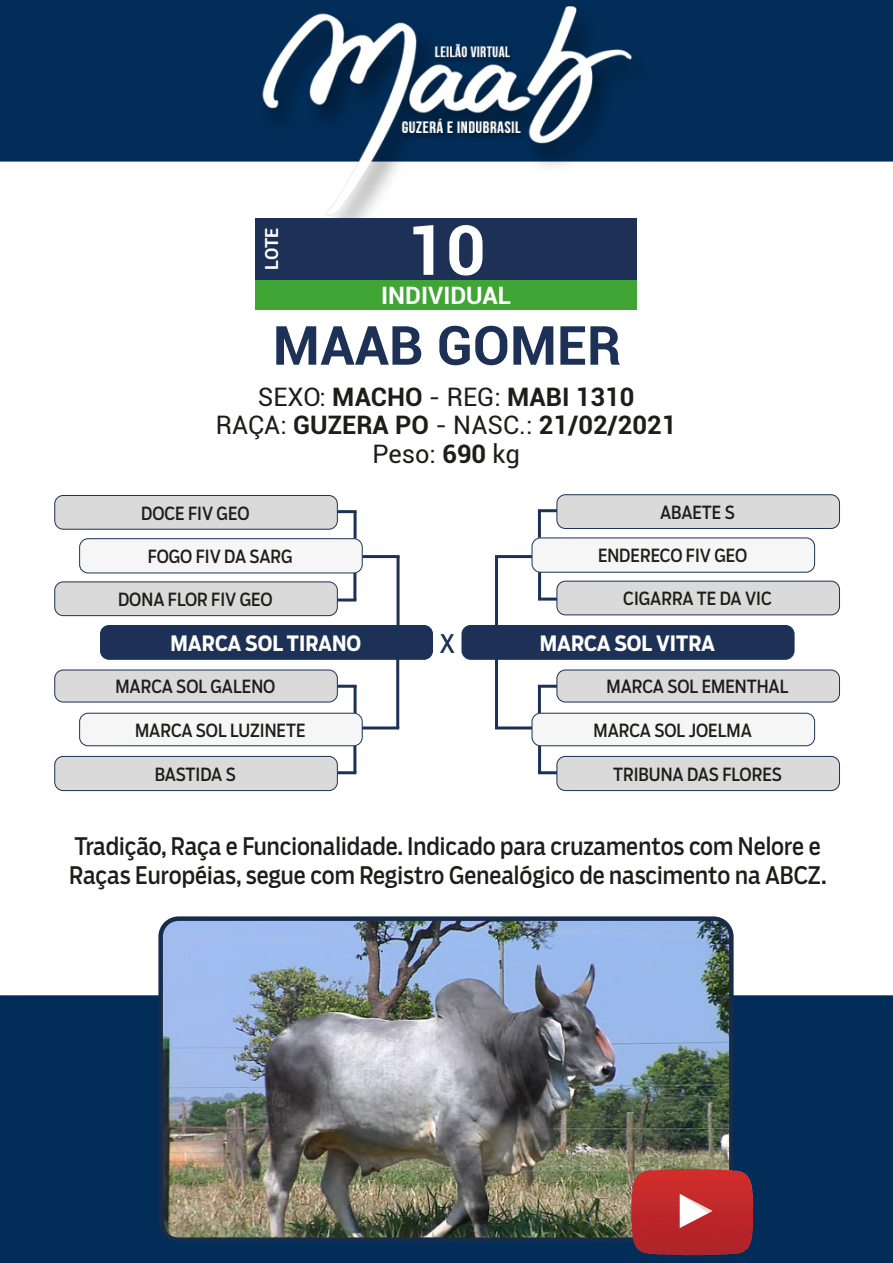
<style>
.page{position:relative;width:893px;height:1263px;background:#fff}
.page>*{position:absolute;margin:0;border:0;box-sizing:border-box;transform-origin:0 0}
.t1{font:700 69px "Roboto";color:#fff}
.t2{font:700 54px "Roboto";color:#1c3155}
.t3{font:700 25.5px "Roboto";color:#1d1d1b}
.t4{font:25.5px "Roboto";letter-spacing:-.005em;color:#1d1d1b}
.t5{font:25.5px "Boomer Cond";color:#1c3155}
.t6{font:24px/28.8px "Boomer Cond";color:#1d1d1b}
.t7{font:700 24px "Roboto";color:#fff}
.t8{font:700 21px "Boomer Cond";color:#fff}
.t9{font:18px "Boomer Cond";color:#1d1d1b}
.t10{font:700 18px "Roboto";color:#fff}
.s1{font-weight:400}
.s2{font-weight:700}
</style>
<div class="page">
<img style="left:0;top:0;width:893px;height:1263px">
<hr style="left:495px;top:556px;width:3px;height:70px;background:#1c3155">
<hr style="left:495px;top:555px;width:37px;height:3px;background:#1c3155">
<hr style="left:397px;top:556px;width:3px;height:70px;background:#1c3155">
<hr style="left:363px;top:555px;width:37px;height:3px;background:#1c3155">
<hr style="left:354px;top:686px;width:3px;height:27px;background:#1c3155">
<hr style="left:337px;top:685px;width:20px;height:3px;background:#1c3155">
<hr style="left:353px;top:746px;width:3px;height:27px;background:#1c3155">
<hr style="left:337px;top:771px;width:19px;height:3px;background:#1c3155">
<hr style="left:538px;top:686px;width:3px;height:27px;background:#1c3155">
<hr style="left:538px;top:685px;width:19px;height:3px;background:#1c3155">
<hr style="left:538px;top:746px;width:3px;height:27px;background:#1c3155">
<hr style="left:538px;top:771px;width:19px;height:3px;background:#1c3155">
<hr style="left:538px;top:510px;width:3px;height:28px;background:#1c3155">
<hr style="left:538px;top:509px;width:19px;height:3px;background:#1c3155">
<hr style="left:538px;top:572px;width:3px;height:27px;background:#1c3155">
<hr style="left:538px;top:598px;width:19px;height:3px;background:#1c3155">
<hr style="left:353px;top:573px;width:3px;height:27px;background:#1c3155">
<hr style="left:337px;top:598px;width:19px;height:3px;background:#1c3155">
<hr style="left:354px;top:511px;width:3px;height:28px;background:#1c3155">
<hr style="left:337px;top:510px;width:20px;height:3px;background:#1c3155">
<div style="left:557px;top:581px;width:282px;height:34px;background:#dadada;border-radius:9px"></div>
<div style="left:556px;top:581px;width:284px;height:34px;border:1px solid #1c3155;border-radius:9px"></div>
<div style="left:55px;top:582px;width:282px;height:34px;background:#dadada;border-radius:9px"></div>
<div style="left:54px;top:581px;width:284px;height:35px;border:1px solid #1c3155;border-radius:9px"></div>
<div style="left:55px;top:756px;width:282px;height:34px;background:#dadada;border-radius:9px"></div>
<div style="left:54px;top:756px;width:284px;height:35px;border:1px solid #1c3155;border-radius:9px"></div>
<div style="left:557px;top:756px;width:282px;height:34px;background:#dadada;border-radius:9px"></div>
<div style="left:556px;top:756px;width:284px;height:35px;border:1px solid #1c3155;border-radius:9px"></div>
<div style="left:532px;top:538px;width:283px;height:34px;background:#f6f6f6;border-radius:9px"></div>
<div style="left:532px;top:537px;width:283px;height:36px;border:1px solid #1c3155;border-radius:9px"></div>
<div style="left:80px;top:539px;width:282px;height:34px;background:#f6f6f6;border-radius:9px"></div>
<div style="left:79px;top:538px;width:284px;height:35px;border:1px solid #1c3155;border-radius:9px"></div>
<div style="left:80px;top:713px;width:282px;height:33px;background:#f6f6f6;border-radius:9px"></div>
<div style="left:79px;top:713px;width:284px;height:33px;border:1px solid #1c3155;border-radius:9px"></div>
<div style="left:532px;top:713px;width:283px;height:33px;background:#f6f6f6;border-radius:9px"></div>
<div style="left:532px;top:713px;width:283px;height:33px;border:1px solid #1c3155;border-radius:9px"></div>
<div style="left:557px;top:495px;width:282px;height:33px;background:#dadada;border-radius:9px"></div>
<div style="left:556px;top:494px;width:284px;height:35px;border:1px solid #1c3155;border-radius:9px"></div>
<div style="left:55px;top:495px;width:282px;height:34px;background:#dadada;border-radius:9px"></div>
<div style="left:54px;top:495px;width:284px;height:35px;border:1px solid #1c3155;border-radius:9px"></div>
<div style="left:55px;top:670px;width:282px;height:32px;background:#dadada;border-radius:9px"></div>
<div style="left:54px;top:670px;width:284px;height:32px;border:1px solid #1c3155;border-radius:9px"></div>
<div style="left:557px;top:670px;width:282px;height:32px;background:#dadada;border-radius:9px"></div>
<div style="left:556px;top:670px;width:284px;height:32px;border:1px solid #1c3155;border-radius:9px"></div>
<div style="left:433px;top:625px;width:28px;height:34px;background:#fff"></div>
<div style="left:100px;top:625px;width:332px;height:34px;background:#1c3155;border-radius:9px"></div>
<div style="left:100px;top:625px;width:333px;height:35px;border:1px solid #1c3155;border-radius:9px"></div>
<div style="left:462px;top:625px;width:332px;height:34px;background:#1c3155;border-radius:9px"></div>
<div style="left:462px;top:625px;width:332px;height:35px;border:1px solid #1c3155;border-radius:9px"></div>
<hr style="left:396px;top:659px;width:3px;height:69px;background:#1c3155">
<hr style="left:362px;top:726px;width:37px;height:3px;background:#1c3155">
<hr style="left:495px;top:659px;width:3px;height:69px;background:#1c3155">
<hr style="left:495px;top:726px;width:37px;height:3px;background:#1c3155">
<img style="left:161px;top:919px;width:570px;height:321px">
<div style="left:158px;top:916px;width:576px;height:326px;border:4px solid #172b4a;border-radius:18px"></div>
<img style="left:629px;top:1167px;width:127px;height:89px">
<div style="left:256px;top:280px;width:381px;height:30px;background:#3fa535"></div>
<div style="left:255px;top:218px;width:382px;height:62px;background:#1c3155"></div>
<p class="t10" style="left:259px;top:270px;width:44px;rotate:-90deg">LOTE</p>
<p class="t1" style="left:406px;top:202px;width:81px">10</p>
<p class="t7" style="left:381px;top:278px;width:131px">INDIVIDUAL</p>
<p class="t2" style="left:273px;top:307px;width:350px">MAAB GOMER</p>
<p class="t3" style="left:258px;top:379px;width:378px"><span class="s1">SEXO:</span> MACHO <span class="s1">- REG:</span> MABI 1310</p>
<p class="t3" style="left:216px;top:407px;width:462px"><span class="s1">RAÇA:</span> GUZERA PO <span class="s1">- NASC.:</span> 21/02/2021</p>
<p class="t4" style="left:372px;top:436px;width:149px">Peso: <span class="s2">690</span> kg</p>
<p class="t9" style="left:141px;top:502px;width:110px">DOCE FIV GEO</p>
<p class="t9" style="left:660px;top:502px;width:76px">ABAETE S</p>
<p class="t9" style="left:148px;top:546px;width:146px">FOGO FIV DA SARG</p>
<p class="t9" style="left:598px;top:545px;width:151px">ENDERECO FIV GEO</p>
<p class="t9" style="left:118px;top:589px;width:156px">DONA FLOR FIV GEO</p>
<p class="t9" style="left:623px;top:588px;width:150px">CIGARRA TE DA VIC</p>
<p class="t8" style="left:171px;top:630px;width:192px">MARCA SOL TIRANO</p>
<p class="t5" style="left:439px;top:628px;width:17px">X</p>
<p class="t8" style="left:540px;top:630px;width:177px">MARCA SOL VITRA</p>
<p class="t9" style="left:115px;top:676px;width:161px">MARCA SOL GALENO</p>
<p class="t9" style="left:606px;top:676px;width:184px">MARCA SOL EMENTHAL</p>
<p class="t9" style="left:135px;top:719px;width:172px">MARCA SOL LUZINETE</p>
<p class="t9" style="left:593px;top:719px;width:160px">MARCA SOL JOELMA</p>
<p class="t9" style="left:155px;top:763px;width:83px">BASTIDA S</p>
<p class="t9" style="left:613px;top:763px;width:170px">TRIBUNA DAS FLORES</p>
<p class="t6" style="left:69px;top:832px;width:759px">Tradição, Raça e Funcionalidade. Indicado para cruzamentos com Nelore e<br>Raças Européias, segue com Registro Genealógico de nascimento na ABCZ.</p>
</div>
